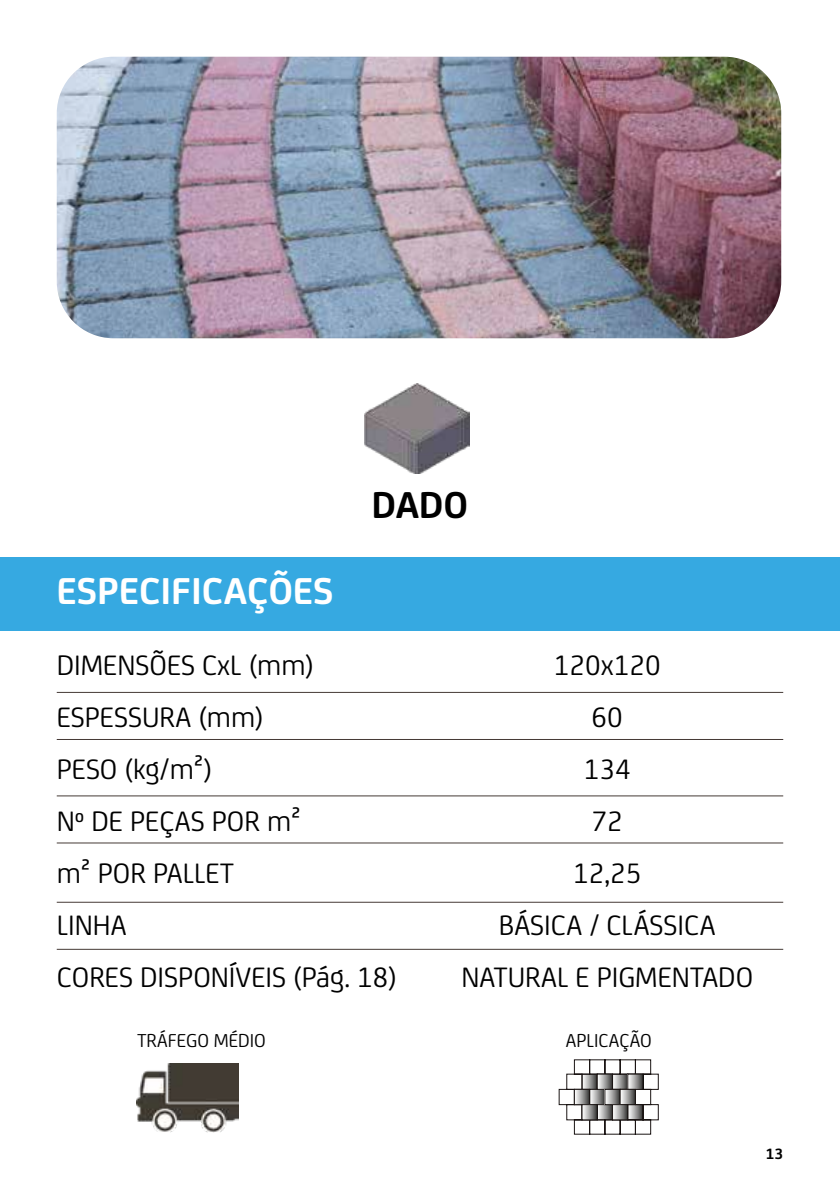
<style>
.page{position:relative;width:840px;height:1191px;background:#fff}
.page>*{position:absolute;margin:0;border:0;box-sizing:border-box;transform-origin:0 0}
.t1{font:700 40px "FS Joey";color:#fff}
.t2{font:700 40px "FS Joey";color:#000}
.t3{font:30px/52px "FS Joey";color:#000}
.t4{font:20px "FS Joey";color:#000}
.t5{font:700 16px "FS Joey";color:#000}
</style>
<div class="page">
<img style="left:57px;top:57px;width:723px;height:281px">
<div style="left:0;top:557px;width:839px;height:73px;background:#36a9e1"></div>
<img style="left:364px;top:383px;width:105px;height:90px">
<img style="left:136px;top:1063px;width:102px;height:69px">
<hr style="left:57px;top:692px;width:725px;height:1px;background:#453a36">
<hr style="left:57px;top:795px;width:725px;height:1px;background:#453a36">
<hr style="left:57px;top:901px;width:725px;height:1px;background:#453a36">
<hr style="left:57px;top:739px;width:725px;height:1px;background:#453a36">
<hr style="left:57px;top:842px;width:725px;height:1px;background:#453a36">
<hr style="left:57px;top:948px;width:725px;height:1px;background:#453a36">
<svg style="left:558px;top:1059px;width:100px;height:75px"></svg>
<svg style="left:599px;top:1076px;width:11px;height:11px"></svg>
<div style="left:597px;top:1074px;width:15px;height:15px;border:1px solid #1b1514"></div>
<svg style="left:629px;top:1076px;width:11px;height:11px"></svg>
<div style="left:627px;top:1074px;width:15px;height:15px;border:1px solid #1b1514"></div>
<svg style="left:576px;top:1091px;width:11px;height:11px"></svg>
<div style="left:574px;top:1089px;width:15px;height:15px;border:1px solid #1b1514"></div>
<svg style="left:606px;top:1091px;width:12px;height:11px"></svg>
<div style="left:604px;top:1089px;width:16px;height:15px;border:1px solid #1b1514"></div>
<svg style="left:621px;top:1091px;width:12px;height:11px"></svg>
<div style="left:619px;top:1089px;width:16px;height:15px;border:1px solid #1b1514"></div>
<svg style="left:583px;top:1106px;width:12px;height:12px"></svg>
<div style="left:581px;top:1104px;width:16px;height:16px;border:1px solid #1b1514"></div>
<svg style="left:614px;top:1106px;width:11px;height:12px"></svg>
<div style="left:612px;top:1104px;width:15px;height:16px;border:1px solid #1b1514"></div>
<h1 class="t2" style="left:371px;top:474px;width:98px">DADO</h1>
<h1 class="t1" style="left:57px;top:560px;width:278px">ESPECIFICAÇÕES</h1>
<p class="t3" style="left:57px;top:637px;width:341px">DIMENSÕES CxL (mm)<br>ESPESSURA (mm)<br>PESO (kg/m²)<br>Nº DE PEÇAS POR m²<br>m² POR PALLET<br>LINHA<br>CORES DISPONÍVEIS (Pág. 18)</p>
<p class="t3" style="left:461px;top:637px;width:293px;text-align:center">120x120<br>60<br>134<br>72<br>12,25<br>BÁSICA / CLÁSSICA<br>NATURAL E PIGMENTADO</p>
<p class="t4" style="left:137px;top:1026px;width:130px">TRÁFEGO MÉDIO</p>
<p class="t4" style="left:565px;top:1026px;width:87px">APLICAÇÃO</p>
<p class="t5" style="left:765px;top:1141px;width:19px">13</p>
</div>
